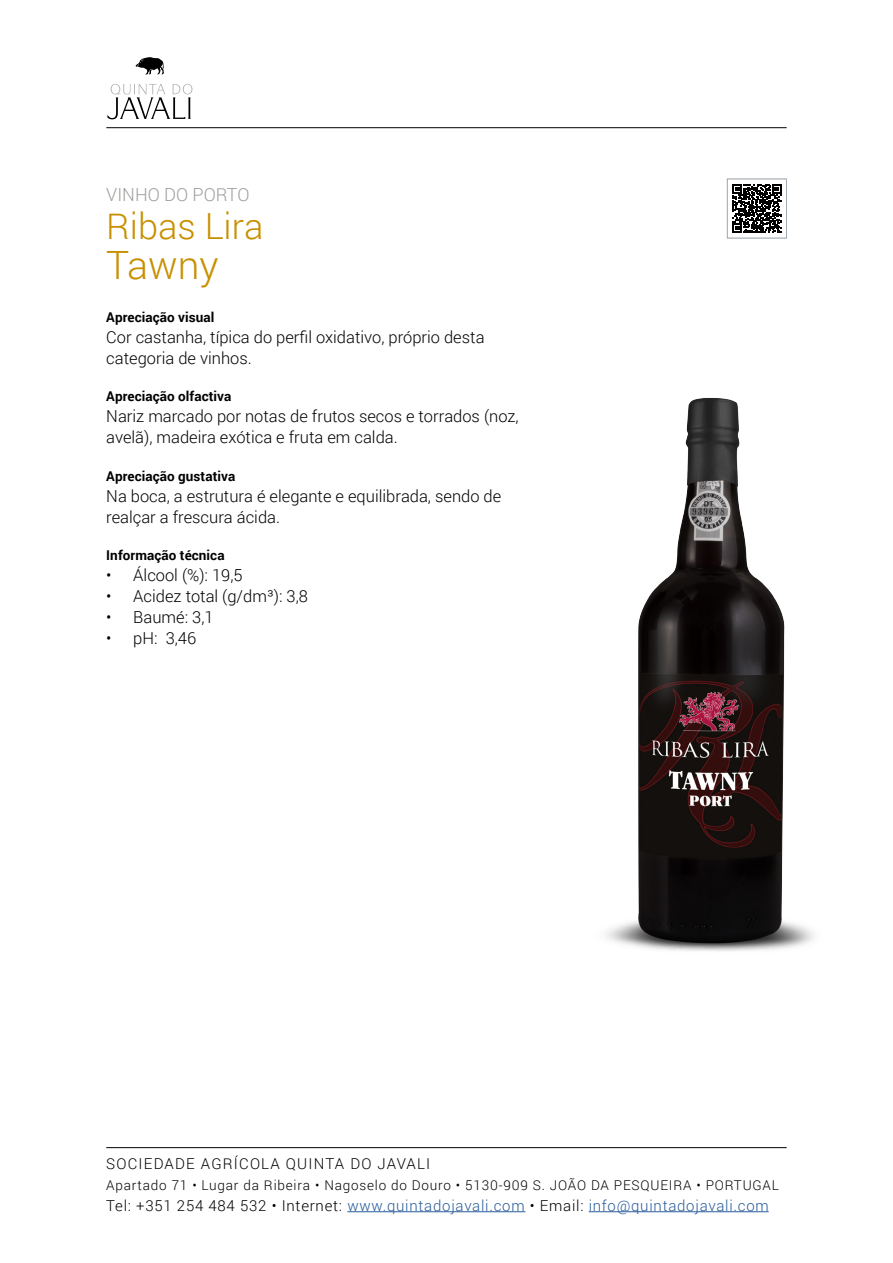
<style>
.page{position:relative;width:893px;height:1263px;background:#fff}
.page>*{position:absolute;margin:0;border:0;box-sizing:border-box;transform-origin:0 0}
.Nome_TOC{font:300 39px "Roboto";color:#c89000}
.Marca_TOC{font:300 36px "Roboto";color:#c89000}
.Categoria{font:300 18px "Roboto";color:#9d9d9c}
.texto{font:300 16.5px/21px "Roboto";color:#000}
.t1{font:300 15px "Roboto";letter-spacing:.05em;color:#275b9b}
.t2{font:300 15px "Roboto";letter-spacing:.08em;color:#000}
.t3{font:300 13.5px "Roboto";letter-spacing:.06em;color:#000}
.t2-2{font:700 13.5px "Roboto";letter-spacing:.005em;color:#000}
.s1{color:#000}
</style>
<div class="page">
<svg style="left:733px;top:184px;width:48px;height:49px"></svg>
<div style="left:727px;top:179px;width:60px;height:59px;border:1px solid #a4abb1"></div>
<img style="left:606px;top:398px;width:208px;height:553px">
<svg style="left:107px;top:84px;width:85px;height:35px"></svg>
<svg style="left:135px;top:57px;width:29px;height:18px"></svg>
<hr style="left:106px;top:127px;width:681px;height:1px;background:#000">
<hr style="left:347px;top:1211px;width:178px;height:1px;background:#275b9b">
<hr style="left:589px;top:1211px;width:180px;height:1px;background:#275b9b">
<hr style="left:106px;top:1147px;width:681px;height:1px;background:#000">
<p class="Categoria" style="left:106px;top:182px;width:145px">VINHO DO PORTO</p>
<p class="Marca_TOC" style="left:106px;top:201px;width:159px">Ribas Lira</p>
<p class="Nome_TOC" style="left:106px;top:238px;width:114px">Tawny</p>
<p class="t2-2" style="left:106px;top:308px;width:110px">Apreciação visual</p>
<p class="texto" style="left:106px;top:326px;width:380px">Cor castanha, típica do perfil oxidativo, próprio desta categoria de vinhos.</p>
<p class="t2-2" style="left:106px;top:387px;width:127px">Apreciação olfactiva</p>
<p class="texto" style="left:106px;top:405px;width:414px">Nariz marcado por notas de frutos secos e torrados (noz, avelã), madeira exótica e fruta em calda.</p>
<p class="t2-2" style="left:106px;top:466px;width:130px">Apreciação gustativa</p>
<p class="texto" style="left:106px;top:485px;width:396px">Na boca, a estrutura é elegante e equilibrada, sendo de realçar a frescura ácida.</p>
<p class="t2-2" style="left:106px;top:545px;width:120px">Informação técnica</p>
<p class="texto" style="left:106px;top:564px;width:138px">• Álcool (%): 19,5</p>
<p class="texto" style="left:106px;top:585px;width:203px">• Acidez total (g/dm³): 3,8</p>
<p class="texto" style="left:106px;top:606px;width:109px">• Baumé: 3,1</p>
<p class="texto" style="left:106px;top:627px;width:91px">• pH: 3,46</p>
<p class="t2" style="left:106px;top:1153px;width:326px">SOCIEDADE AGRÍCOLA QUINTA DO JAVALI</p>
<p class="t3" style="left:106px;top:1175px;width:674px">Apartado 71 • Lugar da Ribeira • Nagoselo do Douro • 5130-909 S. JOÃO DA PESQUEIRA • PORTUGAL</p>
<p class="t1" style="left:106px;top:1195px;width:664px"><span class="s1">Tel: +351 254 484 532 • Internet:</span> www.quintadojavali.com <span class="s1">• Email:</span> info@quintadojavali.com</p>
</div>
